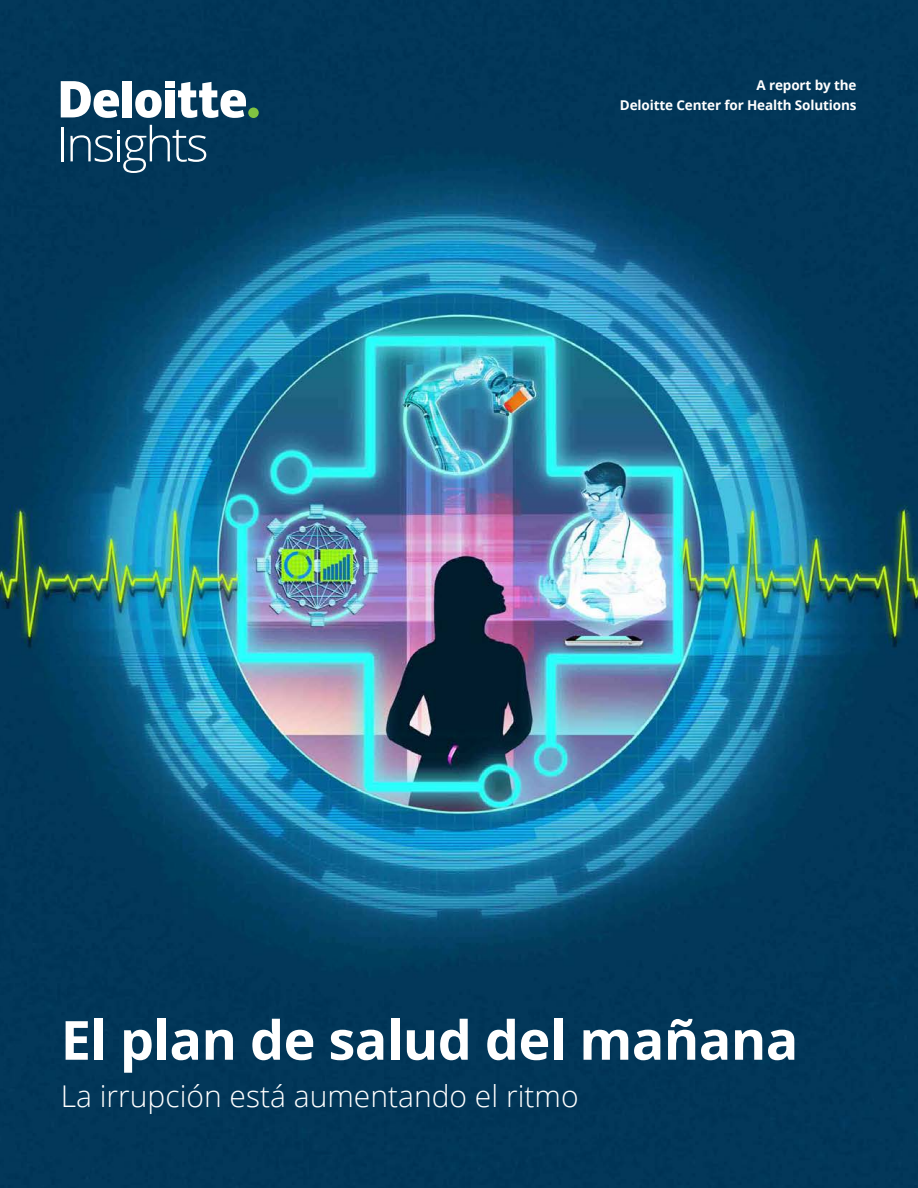
<style>
.page{position:relative;width:918px;height:1188px;background:#fff}
.page>*{position:absolute;margin:0;border:0;box-sizing:border-box;transform-origin:0 0}
.t1{font:700 54px "Open Sans";letter-spacing:-.01em;color:#fff}
.t2{font:300 30px "Open Sans";color:#fff}
.t3{font:700 13.5px/19.5px "Open Sans";letter-spacing:-.01em;color:#fff;text-align:right}
</style>
<div class="page">
<img style="left:0;top:0;width:918px;height:1188px">
<div style="left:248px;top:108px;width:11px;height:10px;background:#80c342;border-radius:50%"></div>
<div style="left:123px;top:81px;width:9px;height:36px;background:#fff"></div>
<svg style="left:135px;top:90px;width:27px;height:28px"></svg>
<div style="left:165px;top:90px;width:9px;height:27px;background:#fff"></div>
<div style="left:165px;top:81px;width:9px;height:6px;background:#fff"></div>
<svg style="left:178px;top:82px;width:68px;height:36px"></svg>
<svg style="left:61px;top:81px;width:58px;height:37px"></svg>
<hr style="left:61px;top:127px;width:2px;height:34px;background:#fff">
<svg style="left:70px;top:125px;width:136px;height:48px;background:#2a5673"></svg>
<p class="t3" style="left:620px;top:75px;width:238px">A report by the<br>Deloitte Center for Health Solutions</p>
<h1 class="t1" style="left:61px;top:1002px;width:739px">El plan de salud del mañana</h1>
<h2 class="t2" style="left:61px;top:1076px;width:519px">La irrupción está aumentando el ritmo</h2>
</div>
